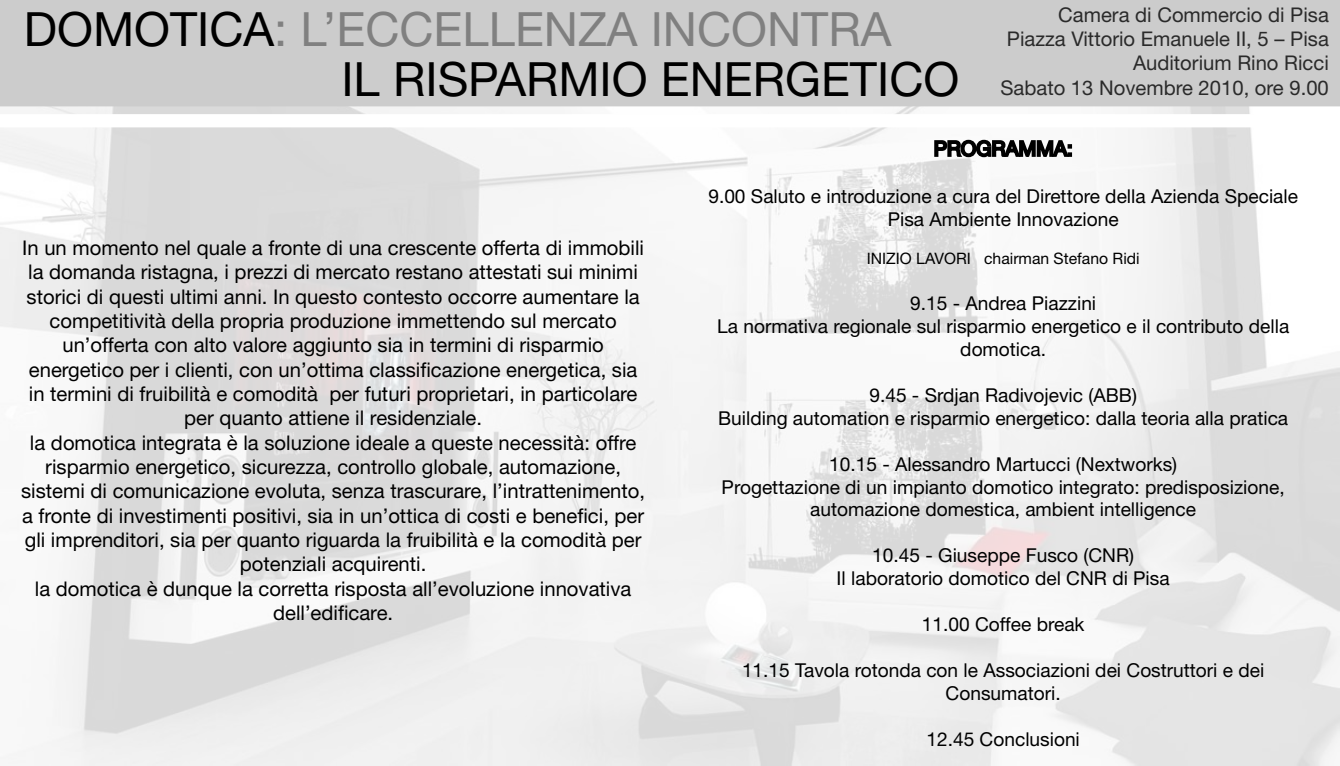
<style>
.page{position:relative;width:1340px;height:766px;background:#fff}
.page>*{position:absolute;margin:0;border:0;box-sizing:border-box;transform-origin:0 0}
.t1{font:47.25px/49.7px "Helvetica Neue";color:#000}
.t2{font:20.25px/24.3px "Helvetica Neue";color:#000;text-align:center}
.t3{font:20.25px/24.3px "Helvetica Neue";color:#2a2a2a;text-align:right}
.t4{font:19.12px/22.9px "Helvetica Neue";color:#000;text-align:center}
.t5{font:15.75px "Helvetica Neue";color:#000}
.s1{color:#808080}
</style>
<div class="page">
<img style="left:0;top:106px;width:1339px;height:659px">
<div style="left:0;top:0;width:1339px;height:106px;background:#ccc"></div>
<div style="left:0;top:115px;width:1339px;height:11px;background:#fff"></div>
<svg style="left:933px;top:130px;width:139px;height:30px"></svg>
<h1 class="t1" style="left:341px;top:4px;width:619px;text-indent:-317px">DOMOTICA<span class="s1">: L’ECCELLENZA INCONTRA<br></span>IL RISPARMIO ENERGETICO</h1>
<p class="t3" style="left:1000px;top:2px;width:330px">Camera di Commercio di Pisa<br>Piazza Vittorio Emanuele II, 5 – Pisa<br>Auditorium Rino Ricci<br>Sabato 13 Novembre 2010, ore 9.00</p>
<p class="t2" style="left:21px;top:235px;width:625px">In un momento nel quale a fronte di una crescente offerta di immobili la domanda ristagna, i prezzi di mercato restano attestati sui minimi storici di questi ultimi anni. In questo contesto occorre aumentare la competitività della propria produzione immettendo sul mercato un’offerta con alto valore aggiunto sia in termini di risparmio energetico per i clienti, con un’ottima classificazione energetica, sia in termini di fruibilità e comodità per futuri proprietari, in particolare per quanto attiene il residenziale.<br>la domotica integrata è la soluzione ideale a queste necessità: offre risparmio energetico, sicurezza, controllo globale, automazione, sistemi di comunicazione evoluta, senza trascurare, l’intrattenimento, a fronte di investimenti positivi, sia in un’ottica di costi e benefici, per gli imprenditori, sia per quanto riguarda la fruibilità e la comodità per potenziali acquirenti.<br>la domotica è dunque la corretta risposta all’evoluzione innovativa dell’edificare.</p>
<p class="t4" style="left:708px;top:184px;width:591px">9.00 Saluto e introduzione a cura del Direttore della Azienda Speciale<br>Pisa Ambiente Innovazione</p>
<p class="t5" style="left:866px;top:249px;width:274px">INIZIO LAVORI chairman Stefano Ridi</p>
<p class="t4" style="left:717px;top:291px;width:573px">9.15 - Andrea Piazzini<br>La normativa regionale sul risparmio energetico e il contributo della domotica.</p>
<p class="t4" style="left:718px;top:383px;width:571px">9.45 - Srdjan Radivojevic (ABB)<br>Building automation e risparmio energetico: dalla teoria alla pratica</p>
<p class="t4" style="left:721px;top:452px;width:564px">10.15 - Alessandro Martucci (Nextworks)<br>Progettazione di un impianto domotico integrato: predisposizione, automazione domestica, ambient intelligence</p>
<p class="t4" style="left:836px;top:543px;width:334px">10.45 - Giuseppe Fusco (CNR)<br>Il laboratorio domotico del CNR di Pisa</p>
<p class="t4" style="left:921px;top:612px;width:164px">11.00 Coffee break</p>
<p class="t4" style="left:742px;top:658px;width:524px">11.15 Tavola rotonda con le Associazioni dei Costruttori e dei<br>Consumatori.</p>
<p class="t4" style="left:926px;top:727px;width:155px">12.45 Conclusioni</p>
</div>
